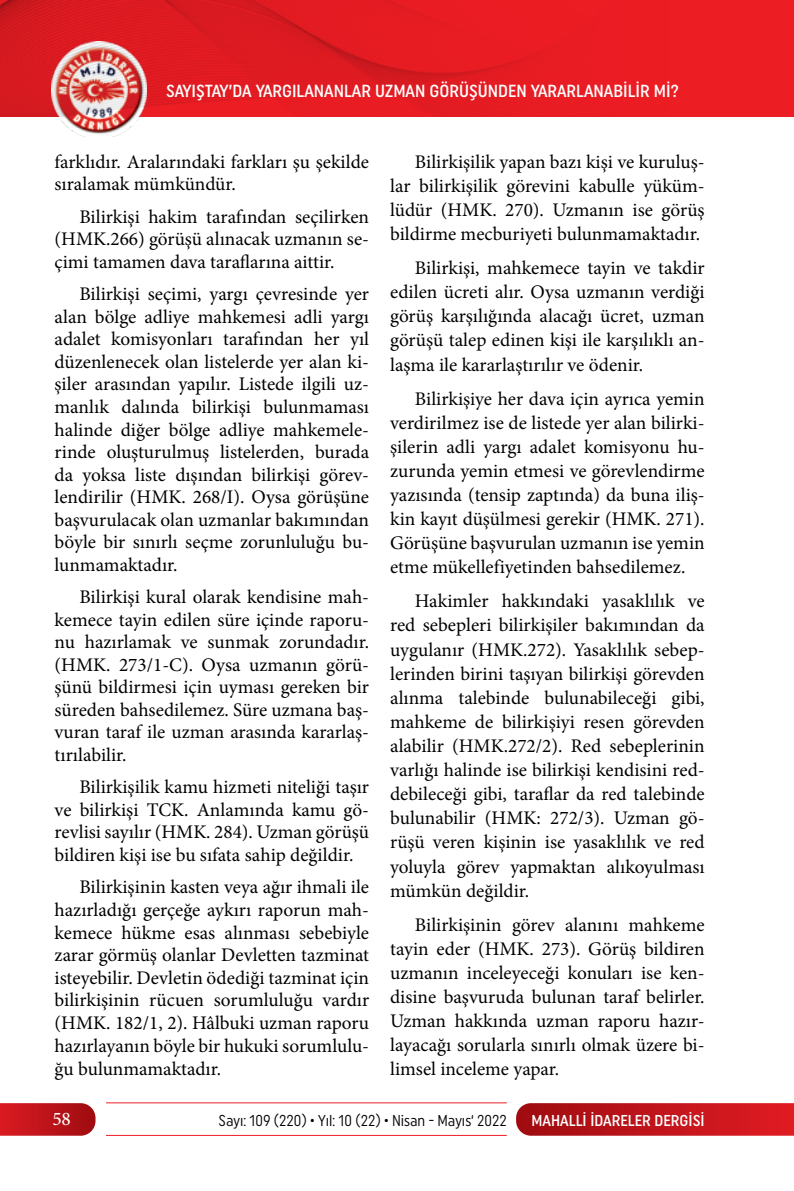
<style>
.page{position:relative;width:794px;height:1191px;background:#fff}
.page>*{position:absolute;margin:0;border:0;box-sizing:border-box;transform-origin:0 0}
.t1{font:19.25px/24.2px "Minion Pro";color:#000;text-align:justify}
.t2{font:500 19.25px "Minion Pro";color:#fff}
.t3{font:500 17.5px "Uniform Condensed";color:#fff}
.t4{font:15.75px "Uniform Condensed";color:#000;scale:.95 1}
.t5{font:500 15.75px "Uniform Condensed";color:#fff}
</style>
<div class="page">
<svg style="left:516px;top:1103px;width:278px;height:32px;background:#c0181e"></svg>
<svg style="left:0;top:1103px;width:95px;height:32px;background:#be1a20"></svg>
<hr style="left:106px;top:1102px;width:401px;height:1px;background:#ed1d24">
<hr style="left:106px;top:1135px;width:401px;height:1px;background:#ed1d24">
<img style="left:58px;top:117px;width:82px;height:20px">
<img style="left:0;top:0;width:785px;height:117px">
<p class="t3" style="left:166px;top:80px;width:514px">SAYIŞTAY’DA YARGILANANLAR UZMAN GÖRÜŞÜNDEN YARARLANABİLİR Mİ?</p>
<p class="t1" style="left:55px;top:150px;width:316px;line-height:22.6px">farklıdır. Aralarındaki farkları şu şekilde sıralamak mümkündür.</p>
<p class="t1" style="left:55px;top:205px;width:316px;line-height:22.6px;text-indent:25px">Bilirkişi hakim tarafından seçilirken (HMK.266) görüşü alınacak uzmanın se&shy;çimi tamamen dava taraflarına aittir.</p>
<p class="t1" style="left:55px;top:283px;width:316px;line-height:22.6px;text-indent:25px">Bilirkişi seçimi, yargı çevresinde yer alan bölge adliye mahkemesi adli yargı adalet komisyonları tarafından her yıl düzenlenecek olan listelerde yer alan ki&shy;şiler arasından yapılır. Listede ilgili uz&shy;manlık dalında bilirkişi bulunmaması halinde diğer bölge adliye mahkemele&shy;rinde oluşturulmuş listelerden, burada da yoksa liste dışından bilirkişi görev&shy;lendirilir (HMK. 268/I). Oysa görüşüne başvurulacak olan uzmanlar bakımından böyle bir sınırlı seçme zorunluluğu bu&shy;lunmamaktadır.</p>
<p class="t1" style="left:55px;top:586px;width:316px;line-height:22.6px;text-indent:25px">Bilirkişi kural olarak kendisine mah&shy;kemece tayin edilen süre içinde raporu&shy;nu hazırlamak ve sunmak zorundadır. (HMK. 273/1-C). Oysa uzmanın görü&shy;şünü bildirmesi için uyması gereken bir süreden bahsedilemez. Süre uzmana baş&shy;vuran taraf ile uzman arasında kararlaş&shy;tırılabilir.</p>
<p class="t1" style="left:55px;top:776px;width:316px;line-height:22.6px;text-indent:25px">Bilirkişilik kamu hizmeti niteliği taşır ve bilirkişi TCK. Anlamında kamu gö&shy;revlisi sayılır (HMK. 284). Uzman görüşü bildiren kişi ise bu sıfata sahip değildir.</p>
<p class="t1" style="left:55px;top:876px;width:316px;line-height:22.8px;text-indent:25px">Bilirkişinin kasten veya ağır ihmali ile hazırladığı gerçeğe aykırı raporun mah&shy;kemece hükme esas alınması sebebiyle zarar görmüş olanlar Devletten tazminat isteyebilir. Devletin ödediği tazminat için bilirkişinin rücuen sorumluluğu vardır (HMK. 182/1, 2). Hâlbuki uzman raporu hazırlayanın böyle bir hukuki sorumlulu&shy;ğu bulunmamaktadır.</p>
<p class="t1" style="left:390px;top:150px;width:316px;text-indent:25px">Bilirkişilik yapan bazı kişi ve kuruluş&shy;lar bilirkişilik görevini kabulle yüküm&shy;lüdür (HMK. 270). Uzmanın ise görüş bildirme mecburiyeti bulunmamaktadır.</p>
<p class="t1" style="left:390px;top:256px;width:316px;text-indent:25px">Bilirkişi, mahkemece tayin ve takdir edilen ücreti alır. Oysa uzmanın verdiği görüş karşılığında alacağı ücret, uzman görüşü talep edinen kişi ile karşılıklı an&shy;laşma ile kararlaştırılır ve ödenir.</p>
<p class="t1" style="left:390px;top:386px;width:316px;text-indent:25px">Bilirkişiye her dava için ayrıca yemin verdirilmez ise de listede yer alan bilirki&shy;şilerin adli yargı adalet komisyonu hu&shy;zurunda yemin etmesi ve görevlendirme yazısında (tensip zaptında) da buna iliş&shy;kin kayıt düşülmesi gerekir (HMK. 271).<br>Görüşüne başvurulan uzmanın ise yemin etme mükellefiyetinden bahsedilemez.</p>
<p class="t1" style="left:390px;top:589px;width:316px;text-indent:25px">Hakimler hakkındaki yasaklılık ve red sebepleri bilirkişiler bakımından da uygulanır (HMK.272). Yasaklılık sebep&shy;lerinden birini taşıyan bilirkişi görevden alınma talebinde bulunabileceği gibi, mahkeme de bilirkişiyi resen görevden alabilir (HMK.272/2). Red sebeplerinin varlığı halinde ise bilirkişi kendisini red&shy;debileceği gibi, taraflar da red talebinde bulunabilir (HMK: 272/3). Uzman gö&shy;rüşü veren kişinin ise yasaklılık ve red yoluyla görev yapmaktan alıkoyulması mümkün değildir.</p>
<p class="t1" style="left:390px;top:912px;width:316px;text-indent:25px">Bilirkişinin görev alanını mahkeme tayin eder (HMK. 273). Görüş bildiren uzmanın inceleyeceği konuları ise ken&shy;disine başvuruda bulunan taraf belirler.<br>Uzman hakkında uzman raporu hazır&shy;layacağı sorularla sınırlı olmak üzere bi&shy;limsel inceleme yapar.</p>
<p class="t2" style="left:52px;top:1106px;width:20px">58</p>
<p class="t4" style="left:219px;top:1111px;width:305px">Sayı: 109 (220) • Yıl: 10 (22) • Nisan - Mayıs‘ 2022</p>
<p class="t5" style="left:531px;top:1111px;width:175px">MAHALLİ İDARELER DERGİSİ</p>
</div>
